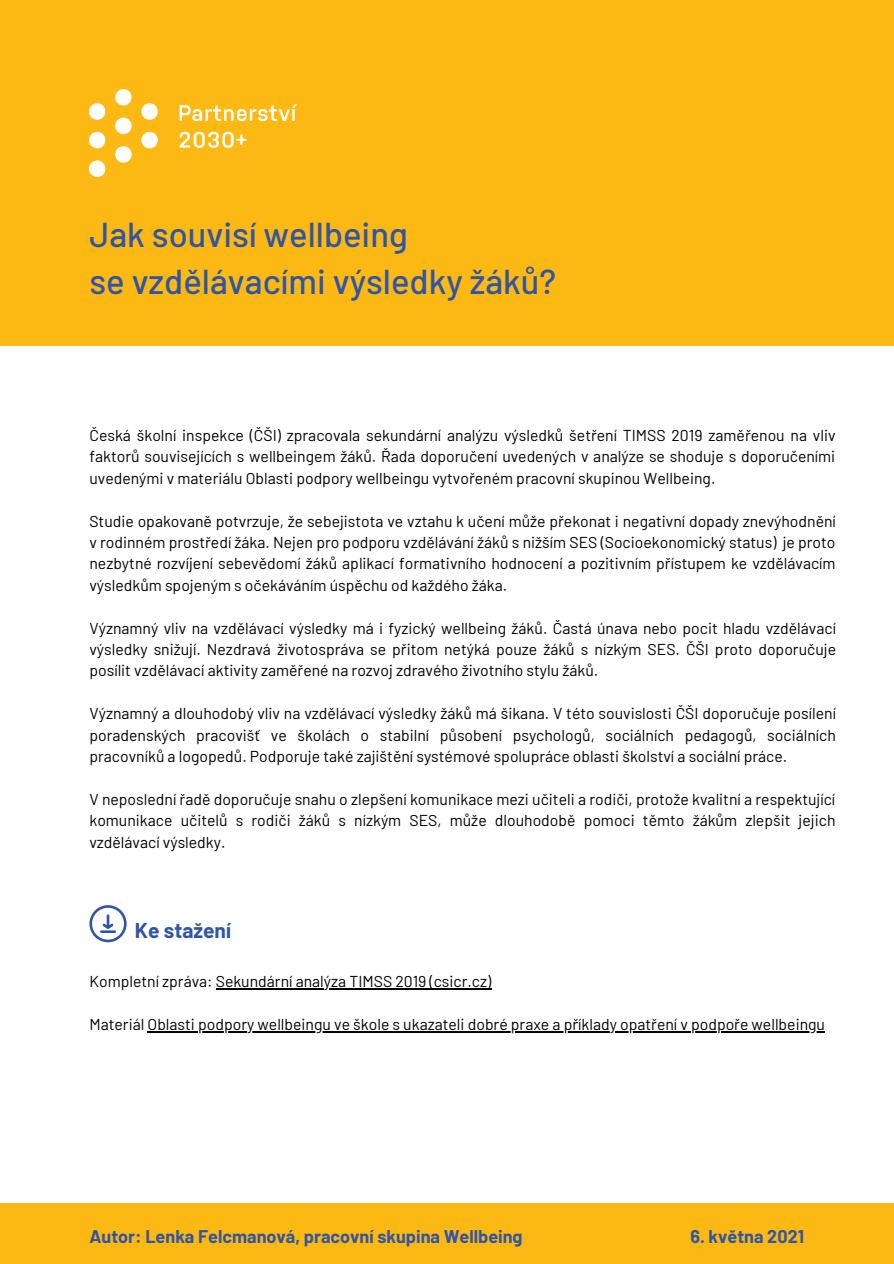
<style>
.page{position:relative;width:894px;height:1264px;background:#fff}
.page>*{position:absolute;margin:0;border:0;box-sizing:border-box;transform-origin:0 0}
.t1{font:500 34.5px "Barlow";color:#3155a6}
.t2{font:700 21px "Barlow";color:#3155a6}
.t3{font:700 18px "Barlow";color:#3155a6}
.t4{font:15.75px/21.5px "Barlow";color:#000;text-align:justify}
</style>
<div class="page">
<div style="left:0;top:0;width:893px;height:346px;background:#fdb913"></div>
<div style="left:0;top:1203px;width:893px;height:60px;background:#fdb913"></div>
<svg style="left:89px;top:905px;width:38px;height:37px"></svg>
<hr style="left:100px;top:930px;width:16px;height:3px;background:#3155a6">
<img style="left:89px;top:89px;width:208px;height:87px">
<hr style="left:216px;top:988px;width:275px;height:1px;background:#000">
<hr style="left:147px;top:1031px;width:677px;height:1px;background:#000">
<p class="t1" style="left:89px;top:212px;width:320px">Jak souvisí wellbeing</p>
<p class="t1" style="left:89px;top:259px;width:468px">se vzdělávacími výsledky žáků?</p>
<p class="t4" style="left:89px;top:424px;width:747px">Česká školní inspekce (ČŠI) zpracovala sekundární analýzu výsledků šetření TIMSS 2019 zaměřenou na vliv faktorů souvisejících s wellbeingem žáků. Řada doporučení uvedených v analýze se shoduje s doporučeními uvedenými v materiálu Oblasti podpory wellbeingu vytvořeném pracovní skupinou Wellbeing.</p>
<p class="t4" style="left:89px;top:509px;width:747px">Studie opakovaně potvrzuje, že sebejistota ve vztahu k učení může překonat i negativní dopady znevýhodnění v rodinném prostředí žáka. Nejen pro podporu vzdělávání žáků s nižším SES (Socioekonomický status) je proto nezbytné rozvíjení sebevědomí žáků aplikací formativního hodnocení a pozitivním přístupem ke vzdělávacím výsledkům spojeným s očekáváním úspěchu od každého žáka.</p>
<p class="t4" style="left:89px;top:616px;width:748px">Významný vliv na vzdělávací výsledky má i fyzický wellbeing žáků. Častá únava nebo pocit hladu vzdělávací výsledky snižují. Nezdravá životospráva se přitom netýká pouze žáků s nízkým SES. ČŠI proto doporučuje posílit vzdělávací aktivity zaměřené na rozvoj zdravého životního stylu žáků.</p>
<p class="t4" style="left:89px;top:702px;width:747px">Významný a dlouhodobý vliv na vzdělávací výsledky žáků má šikana. V této souvislosti ČŠI doporučuje posílení poradenských pracovišť ve školách o stabilní působení psychologů, sociálních pedagogů, sociálních pracovníků a logopedů. Podporuje také zajištění systémové spolupráce oblasti školství a sociální práce.</p>
<p class="t4" style="left:89px;top:787px;width:747px">V neposlední řadě doporučuje snahu o zlepšení komunikace mezi učiteli a rodiči, protože kvalitní a respektující komunikace učitelů s rodiči žáků s nízkým SES, může dlouhodobě pomoci těmto žákům zlepšit jejich vzdělávací výsledky.</p>
<p class="t2" style="left:135px;top:916px;width:98px">Ke stažení</p>
<p class="t4" style="left:89px;top:970px;width:403px">Kompletní zpráva: Sekundární analýza TIMSS 2019 (csicr.cz)</p>
<p class="t4" style="left:89px;top:1013px;width:737px">Materiál Oblasti podpory wellbeingu ve škole s ukazateli dobré praxe a příklady opatření v podpoře wellbeingu</p>
<p class="t3" style="left:89px;top:1224px;width:434px">Autor: Lenka Felcmanová, pracovní skupina Wellbeing</p>
<p class="t3" style="left:690px;top:1225px;width:115px">6. května 2021</p>
</div>
